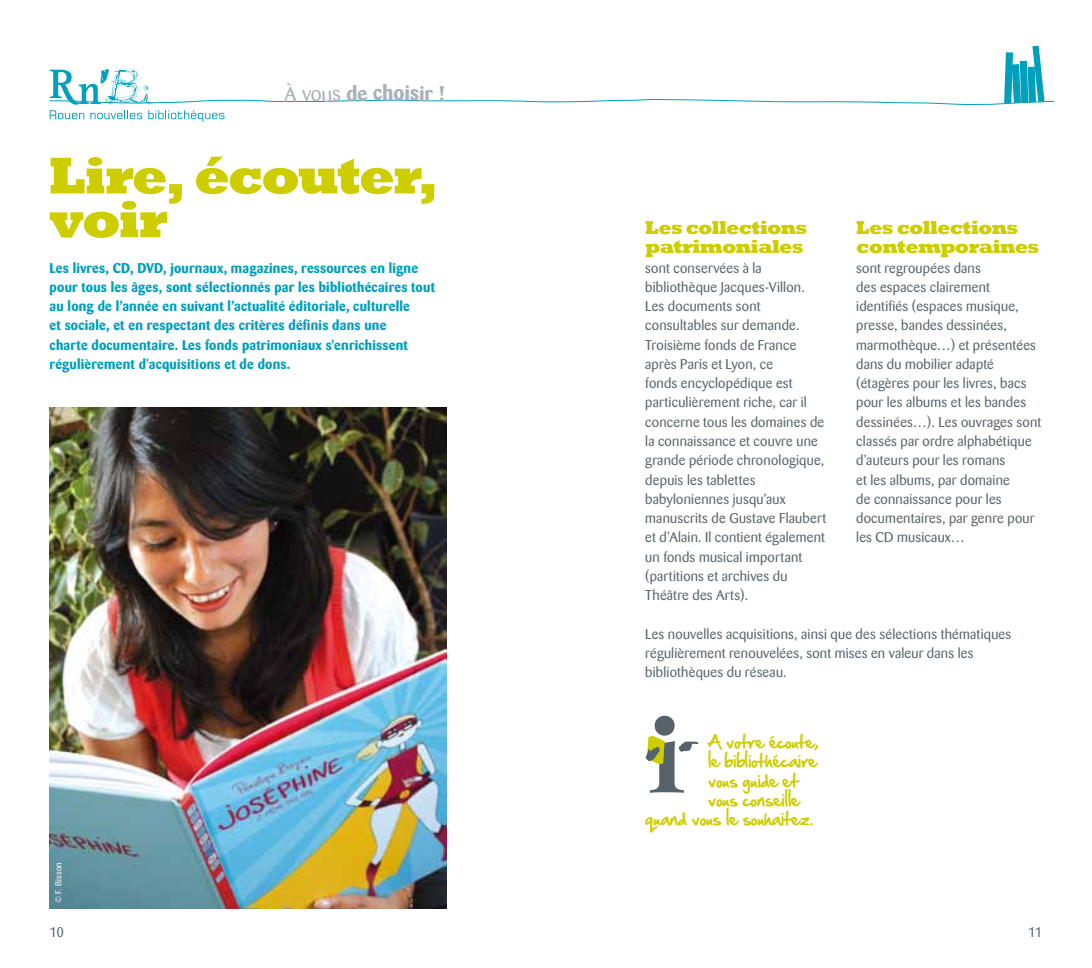
<style>
.page{position:relative;width:1092px;height:968px;background:#fff}
.page>*{position:absolute;margin:0;border:0;box-sizing:border-box;transform-origin:0 0}
.t1{font:800 52.5px/43.8px "Rockwell";letter-spacing:-.045em;color:#cdcd00}
.t2{font:700 21px "Barmeno";color:#a9b2b7}
.t3{font:21px "Barmeno";color:#a9b2b7}
.t4{font:800 19.25px/19.2px "Rockwell";letter-spacing:-.035em;color:#cdcd00}
.t5{font:15.75px "Hand Of Sean";letter-spacing:.02em;color:#cdcd00}
.t6{font:14px/19.2px "Barmeno";letter-spacing:.015em;color:#57636a}
.t7{font:700 14px/19.2px "Barmeno";letter-spacing:.015em;color:#009fbb}
.t8{font:8.75px "Barmeno";letter-spacing:.02em;color:#fff}
</style>
<div class="page">
<img style="left:50px;top:407px;width:396px;height:501px">
<svg style="left:645px;top:715px;width:53px;height:77px"></svg>
<svg style="left:49px;top:46px;width:1005px;height:76px"></svg>
<h2 class="t3" style="left:284px;top:82px;width:39px">À vo</h2>
<h2 class="t2" style="left:346px;top:81px;width:12px">d</h2>
<h2 class="t2" style="left:382px;top:80px;width:24px">ho</h2>
<h2 class="t2" style="left:424px;top:81px;width:22px">r !</h2>
<h1 class="t1" style="left:49px;top:155px;width:391px">Lire, écouter, voir</h1>
<p class="t7" style="left:50px;top:258px;width:387px">Les livres, CD, DVD, journaux, magazines, ressources en ligne pour tous les âges, sont sélectionnés par les bibliothécaires tout au long de l’année en suivant l’actualité éditoriale, culturelle<br>et sociale, et en respectant des critères définis dans une<br>charte documentaire. Les fonds patrimoniaux s'enrichissent régulièrement d'acquisitions et de dons.</p>
<p class="t8" style="left:53px;top:903px;width:43px;rotate:-90deg">© F. Bisson</p>
<h3 class="t4" style="left:645px;top:218px;width:164px">Les collections patrimoniales</h3>
<p class="t6" style="left:645px;top:258px;width:182px">sont conservées à la bibliothèque Jacques-Villon.<br>Les documents sont consultables sur demande.<br>Troisième fonds de France après Paris et Lyon, ce<br>fonds encyclopédique est particulièrement riche, car il concerne tous les domaines de la connaissance et couvre une grande période chronologique, depuis les tablettes babyloniennes jusqu’aux manuscrits de Gustave Flaubert et d’Alain. Il contient également un fonds musical important (partitions et archives du<br>Théâtre des Arts).</p>
<h3 class="t4" style="left:856px;top:218px;width:184px">Les collections contemporaines</h3>
<p class="t6" style="left:856px;top:258px;width:186px">sont regroupées dans<br>des espaces clairement identifiés (espaces musique, presse, bandes dessinées, marmothèque…) et présentées dans du mobilier adapté (étagères pour les livres, bacs pour les albums et les bandes dessinées…). Les ouvrages sont classés par ordre alphabétique d’auteurs pour les romans<br>et les albums, par domaine<br>de connaissance pour les documentaires, par genre pour les CD musicaux…</p>
<p class="t6" style="left:645px;top:624px;width:367px">Les nouvelles acquisitions, ainsi que des sélections thématiques régulièrement renouvelées, sont mises en valeur dans les bibliothèques du réseau.</p>
<p class="t5" style="left:708px;top:727px;width:112px">A votre écoute,</p>
<p class="t5" style="left:708px;top:746px;width:110px">le bibliothécaire</p>
<p class="t5" style="left:708px;top:766px;width:91px">vous guide et</p>
<p class="t5" style="left:708px;top:785px;width:92px">vous conseille</p>
<p class="t5" style="left:645px;top:804px;width:170px">quand vous le souhaitez.</p>
<p class="t6" style="left:50px;top:922px;width:16px">10</p>
<p class="t6" style="left:1028px;top:922px;width:16px">11</p>
</div>
